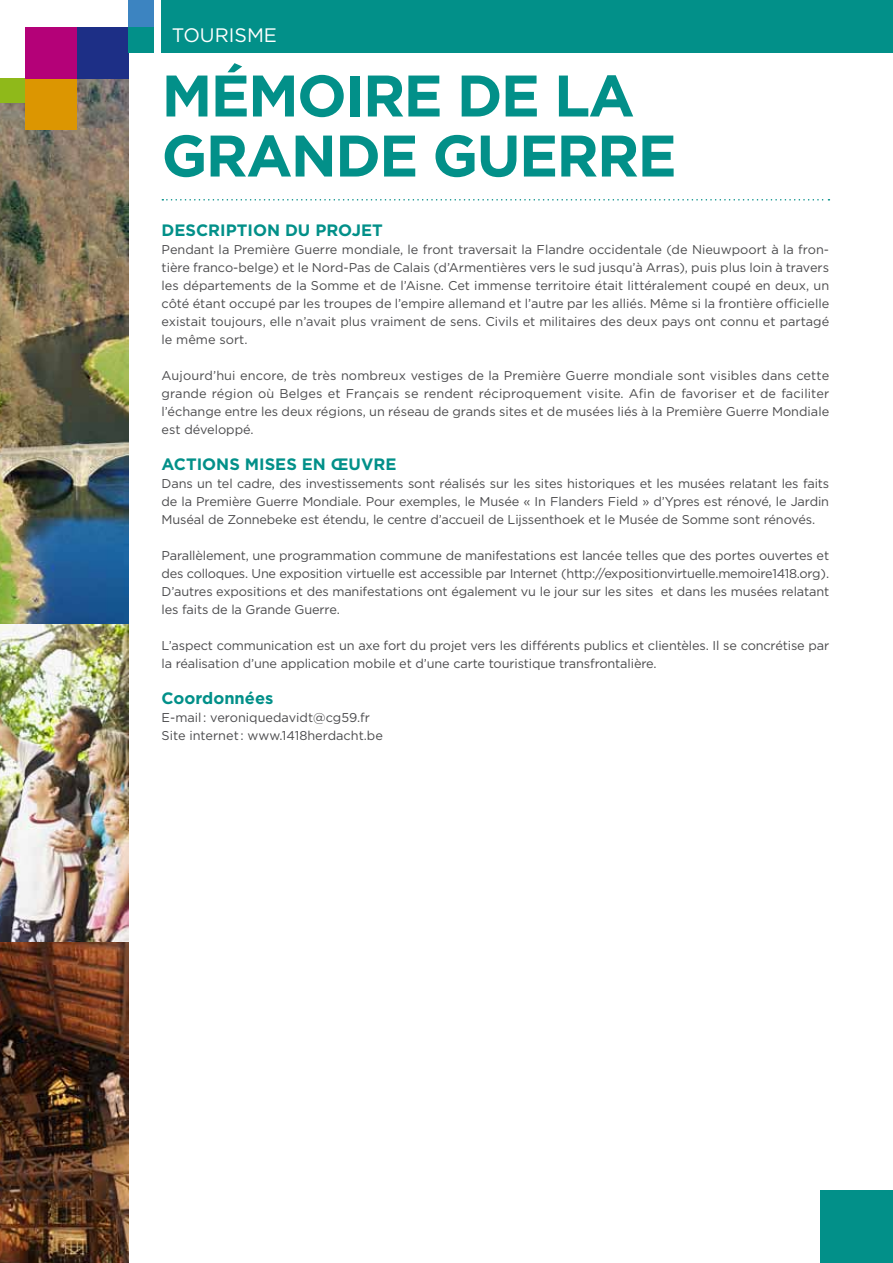
<style>
.page{position:relative;width:893px;height:1263px;background:#fff}
.page>*{position:absolute;margin:0;border:0;box-sizing:border-box;transform-origin:0 0}
.t1{font:700 58.5px/60px "Gotham";letter-spacing:-.03em;color:#029089}
.t2{font:19.5px "Gotham";color:#fff}
.t3{font:700 16.5px "Gotham";color:#029089}
.t4{font:12.75px/18px "Gotham";letter-spacing:-.01em;color:#4b4b4d;text-align:justify}
</style>
<div class="page">
<img style="left:0;top:78px;width:128px;height:1185px">
<div style="left:0;top:78px;width:26px;height:25px;background:#8fb91a"></div>
<div style="left:26px;top:78px;width:51px;height:52px;background:#dc9601"></div>
<div style="left:26px;top:27px;width:51px;height:51px;background:#b40178"></div>
<div style="left:77px;top:27px;width:51px;height:51px;background:#1d2f86"></div>
<div style="left:128px;top:0;width:26px;height:27px;background:#3c84c1"></div>
<div style="left:128px;top:27px;width:26px;height:26px;background:#029089"></div>
<div style="left:821px;top:1191px;width:72px;height:72px;background:#029089"></div>
<div style="left:162px;top:0;width:731px;height:53px;background:#029089"></div>
<svg style="left:162px;top:199px;width:667px;height:2px"></svg>
<h2 class="t2" style="left:172px;top:23px;width:107px">TourismE</h2>
<h1 class="t1" style="left:162px;top:65px;width:517px">MÉMOIRE DE LA<br>GRANDE GUERRE</h1>
<p class="t3" style="left:162px;top:219px;width:223px">DESCRIPTION DU PROJET</p>
<p class="t4" style="left:162px;top:240px;width:669px">Pendant la Première Guerre mondiale, le front traversait la Flandre occidentale (de Nieuwpoort à la fron&shy;tière franco-belge) et le Nord-Pas de Calais (d’Armentières vers le sud jusqu’à Arras), puis plus loin à travers les départements de la Somme et de l’Aisne. Cet immense territoire était littéralement coupé en deux, un côté étant occupé par les troupes de l’empire allemand et l’autre par les alliés. Même si la frontière officielle existait toujours, elle n’avait plus vraiment de sens. Civils et militaires des deux pays ont connu et partagé le même sort.</p>
<p class="t4" style="left:162px;top:366px;width:669px">Aujourd’hui encore, de très nombreux vestiges de la Première Guerre mondiale sont visibles dans cette grande région où Belges et Français se rendent réciproquement visite. Afin de favoriser et de faciliter l’échange entre les deux régions, un réseau de grands sites et de musées liés à la Première Guerre Mondiale est développé.</p>
<p class="t3" style="left:162px;top:453px;width:236px">ACTIONS M ISES EN ŒUVRE</p>
<p class="t4" style="left:162px;top:474px;width:669px">Dans un tel cadre, des investissements sont réalisés sur les sites historiques et les musées relatant les faits de la Première Guerre Mondiale. Pour exemples, le Musée « In Flanders Field » d’Ypres est rénové, le Jardin Muséal de Zonnebeke est étendu, le centre d’accueil de Lijssenthoek et le Musée de Somme sont rénovés.</p>
<p class="t4" style="left:162px;top:546px;width:669px">Parallèlement, une programmation commune de manifestations est lancée telles que des portes ouvertes et des colloques. Une exposition virtuelle est accessible par Internet (http://expositionvirtuelle.memoire1418.org).<br>D’autres expositions et des manifestations ont également vu le jour sur les sites et dans les musées relatant les faits de la Grande Guerre.</p>
<p class="t4" style="left:162px;top:636px;width:669px">L’aspect communication est un axe fort du projet vers les différents publics et clientèles. Il se concrétise par la réalisation d’une application mobile et d’une carte touristique transfrontalière.</p>
<p class="t3" style="left:162px;top:687px;width:113px">COORDONNÉES</p>
<p class="t4" style="left:162px;top:708px;width:223px">E-mail : veroniquedavidt@cg59.fr<br>Site internet : www.1418herdacht.be</p>
</div>
